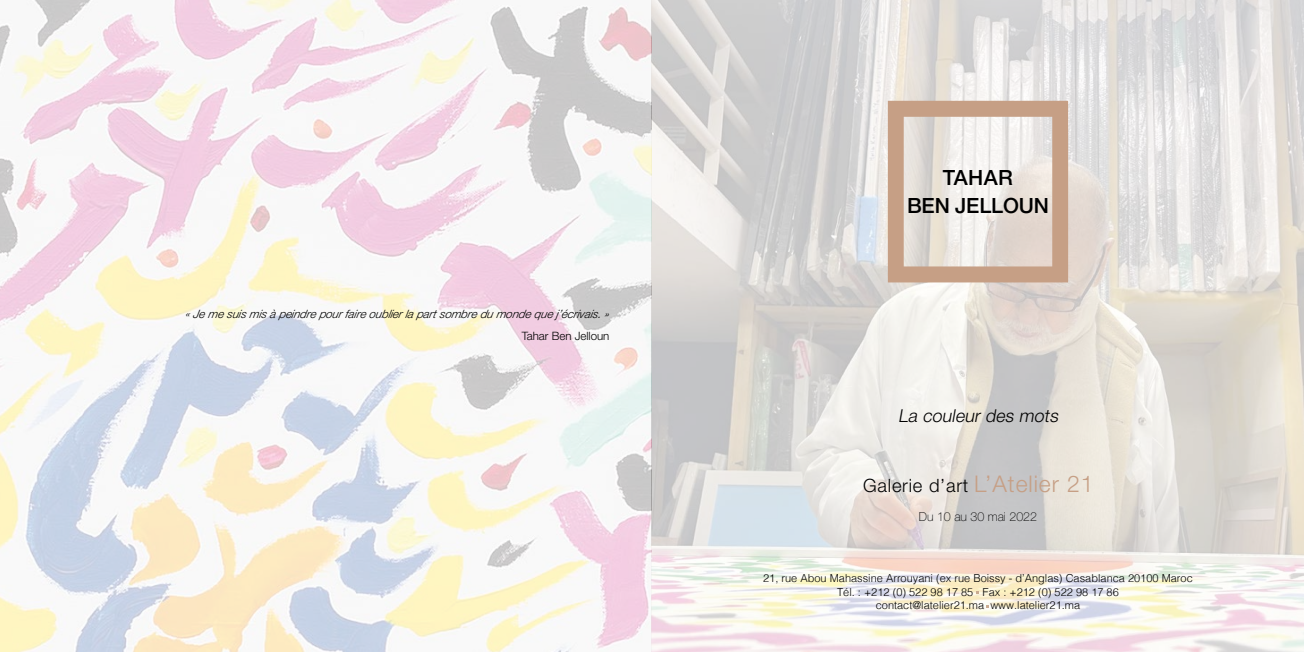
<style>
.page{position:relative;width:1304px;height:652px;background:#fff}
.page>*{position:absolute;margin:0;border:0;box-sizing:border-box;transform-origin:0 0}
.t1{font:500 21px/28.4px "Helvetica Neue LT Std";letter-spacing:-.01em;color:#000;text-align:center}
.t2{font:300 18.4px "Helvetica Neue LT Std";letter-spacing:.04em;color:#000}
.t3{font:italic 300 17.8px "Helvetica Neue LT Std";color:#000}
.t4{font:100 12.4px "Helvetica Neue LT Std";color:#000}
.t5{font:italic 300 11.5px "Helvetica Neue LT Std";color:#000}
.t6{font:300 11.5px "Helvetica Neue LT Std";color:#000}
.t7{font:300 11px/13.2px "Helvetica";color:#000;text-align:center}
.s1{font-size:23px;color:#c69f85}
</style>
<div class="page">
<img style="left:0;top:0;width:1304px;height:652px">
<svg style="left:888px;top:101px;width:180px;height:181px"></svg>
<p class="t5" style="left:185px;top:307px;width:428px">« Je me suis mis à p eindre p our faire oublier la part sombre du monde que j ’écrivais. »</p>
<p class="t6" style="left:522px;top:329px;width:89px">Tahar Ben Jelloun</p>
<h1 class="t1" style="left:907px;top:163px;width:143px">TAHAR<br>BEN JELLOUN</h1>
<h3 class="t3" style="left:898px;top:405px;width:165px">La couleur des mots</h3>
<h2 class="t2" style="left:863px;top:474px;width:232px">Galerie d’art <span class="s1">L’Atelier 21</span></h2>
<p class="t4" style="left:919px;top:510px;width:120px">Du 10 au 30 mai 2022</p>
<p class="t7" style="left:763px;top:571px;width:431px">21, rue Abou Mahassine Arrouyani (ex rue Boissy - d’Anglas) Casablanca 20100 Maroc<br>Tél. : +212 (0) 522 98 17 85 Fax : +212 (0) 522 98 17 86<br>contact@latelier21.ma www.latelier21.ma</p>
</div>
